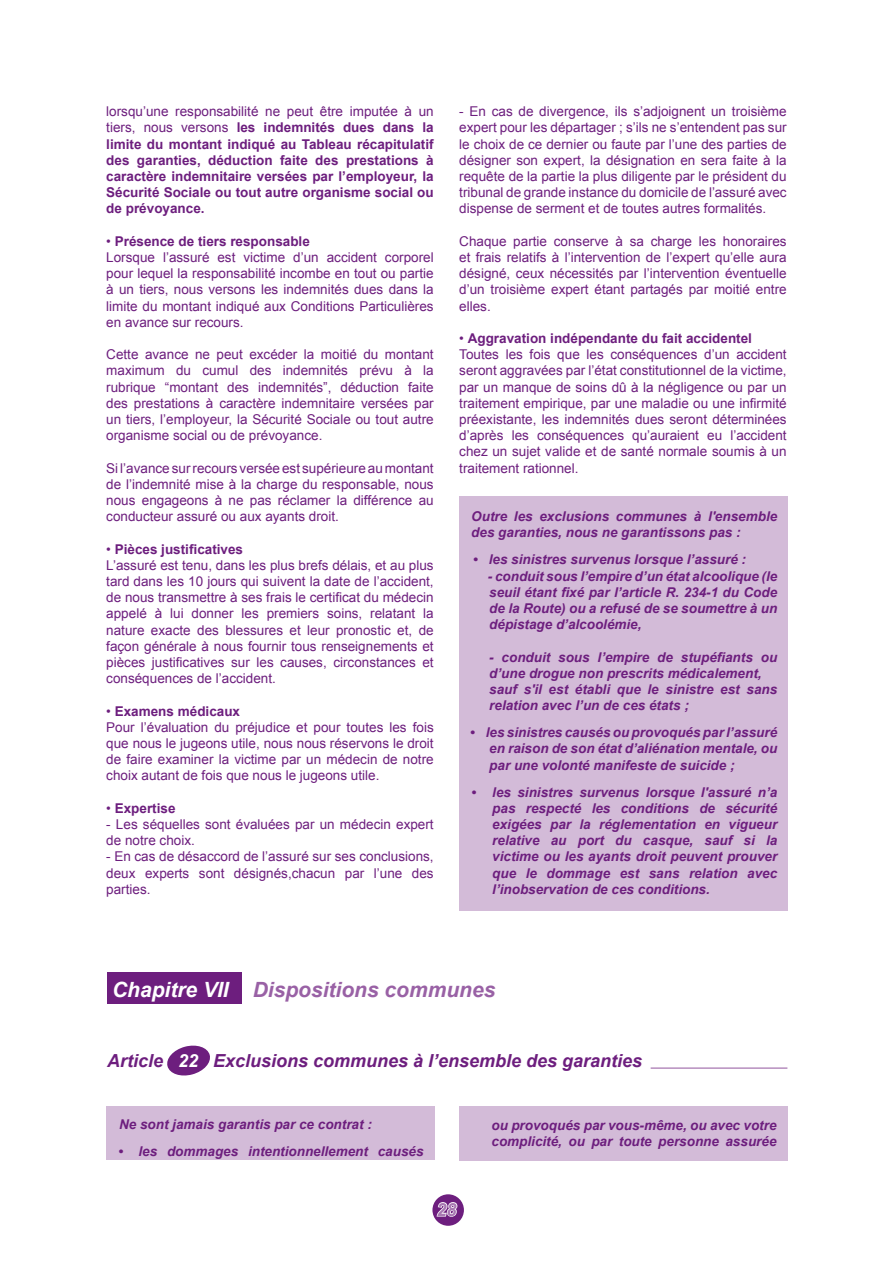
<style>
.page{position:relative;width:893px;height:1263px;background:#fff}
.page>*{position:absolute;margin:0;border:0;box-sizing:border-box;transform-origin:0 0}
.t1{font:italic 700 21px "Arial";color:#9961a5}
.t2{font:italic 700 18px "Arial";color:#6d1e7e}
.t3{font:italic 700 18px "Arial";color:#a97ab3}
.t4{font:13.5px/16.2px "Arial";color:#6d1e7e}
.t5{font:italic 700 13.5px/16.2px "Arial";color:#6d1e7e}
.t6{font:700 13.5px/16.2px "Arial";color:#6d1e7e;text-align:justify}
.s1{font-weight:400}
.s2{font-weight:700}
.s3{color:#fff}
</style>
<div class="page">
<div style="left:432px;top:1194px;width:32px;height:32px;background:#6d1e7e;border-radius:50%"></div>
<svg style="left:436px;top:1202px;width:22px;height:15px"></svg>
<div style="left:459px;top:496px;width:328px;height:415px;background:#d3bbd8"></div>
<div style="left:106px;top:1106px;width:328px;height:53px;background:#d3bbd8"></div>
<div style="left:459px;top:1106px;width:328px;height:55px;background:#d3bbd8"></div>
<div style="left:107px;top:972px;width:134px;height:32px;background:#6d1e7e"></div>
<svg style="left:167px;top:1045px;width:43px;height:31px"></svg>
<hr style="left:651px;top:1067px;width:136px;height:2px;background:#b68ebe">
<p class="t6" style="left:106px;top:104px;width:329px"><span class="s1">lorsqu’une responsabilité ne peut être imputée à un tiers, nous versons</span> les indemnités dues dans la limite du montant indiqué au Tableau récapitulatif des garanties, déduction faite des prestations à caractère indemnitaire versées par l’employeur, la Sécurité Sociale ou tout autre organisme social ou de prévoyance.</p>
<p class="t4" style="left:106px;top:233px;width:329px">• <span class="s2">Présence de tiers responsable<br></span>Lorsque l’assuré est victime d’un accident corporel pour lequel la responsabilité incombe en tout ou partie à un tiers, nous versons les indemnités dues dans la limite du montant indiqué aux Conditions Particulières en avance sur recours.</p>
<p class="t4" style="left:106px;top:346px;width:329px;text-align:justify">Cette avance ne peut excéder la moitié du montant maximum du cumul des indemnités prévu à la rubrique “montant des indemnités”, déduction faite des prestations à caractère indemnitaire versées par un tiers, l’employeur, la Sécurité Sociale ou tout autre organisme social ou de prévoyance.</p>
<p class="t4" style="left:106px;top:460px;width:329px;text-align:justify">Si l’avance sur recours versée est supérieure au montant de l’indemnité mise à la charge du responsable, nous nous engageons à ne pas réclamer la différence au conducteur assuré ou aux ayants droit.</p>
<p class="t4" style="left:106px;top:541px;width:329px">• <span class="s2">Pièces justificatives<br></span>L’assuré est tenu, dans les plus brefs délais, et au plus tard dans les 10 jours qui suivent la date de l’accident, de nous transmettre à ses frais le certificat du médecin appelé à lui donner les premiers soins, relatant la nature exacte des blessures et leur pronostic et, de façon générale à nous fournir tous renseignements et pièces justificatives sur les causes, circonstances et conséquences de l’accident.</p>
<p class="t4" style="left:106px;top:703px;width:329px">• <span class="s2">Examens médicaux<br></span>Pour l’évaluation du préjudice et pour toutes les fois que nous le jugeons utile, nous nous réservons le droit de faire examiner la victime par un médecin de notre choix autant de fois que nous le jugeons utile.</p>
<p class="t6" style="left:106px;top:800px;width:71px"><span class="s1">•</span> Expertise</p>
<p class="t4" style="left:106px;top:816px;width:329px">- Les séquelles sont évaluées par un médecin expert de notre choix.</p>
<p class="t4" style="left:106px;top:849px;width:329px;text-align:justify">- En cas de désaccord de l’assuré sur ses conclusions, deux experts sont désignés,chacun par l’une des parties.</p>
<p class="t4" style="left:459px;top:103px;width:329px;text-align:justify">- En cas de divergence, ils s’adjoignent un troisième expert pour les départager ; s’ils ne s’entendent pas sur le choix de ce dernier ou faute par l’une des parties de désigner son expert, la désignation en sera faite à la requête de la partie la plus diligente par le président du tribunal de grande instance du domicile de l’assuré avec dispense de serment et de toutes autres formalités.</p>
<p class="t4" style="left:459px;top:233px;width:329px;text-align:justify">Chaque partie conserve à sa charge les honoraires et frais relatifs à l’intervention de l’expert qu’elle aura désigné, ceux nécessités par l’intervention éventuelle d’un troisième expert étant partagés par moitié entre elles.</p>
<p class="t4" style="left:459px;top:330px;width:329px">• <span class="s2">Aggravation indépendante du fait accidentel </span>Toutes les fois que les conséquences d’un accident seront aggravées par l’état constitutionnel de la victime, par un manque de soins dû à la négligence ou par un traitement empirique, par une maladie ou une infirmité préexistante, les indemnités dues seront déterminées d’après les conséquences qu’auraient eu l’accident chez un sujet valide et de santé normale soumis à un traitement rationnel.</p>
<p class="t5" style="left:471px;top:509px;width:307px">Outre les exclusions communes à l'ensemble des garanties, nous ne garantissons pas :</p>
<p class="t5" style="left:473px;top:552px;width:275px">• les sinistres survenus lorsque l’assuré :</p>
<p class="t5" style="left:488px;top:568px;width:291px;text-align:justify">- conduit sous l’empire d’un état alcoolique (le seuil étant fixé par l’article R. 234-1 du Code de la Route) ou a refusé de se soumettre à un dépistage d’alcoolémie,</p>
<p class="t5" style="left:489px;top:649px;width:289px">- conduit sous l’empire de stupéfiants ou d’une drogue non prescrits médicalement, sauf s'il est établi que le sinistre est sans relation avec l’un de ces états ;</p>
<p class="t5" style="left:489px;top:725px;width:290px;text-align:justify;text-indent:-20px">• les sinistres causés ou provoqués par l’assuré en raison de son état d’aliénation mentale, ou par une volonté manifeste de suicide ;</p>
<p class="t5" style="left:492px;top:784px;width:287px;text-align:justify;text-indent:-21px">• les sinistres survenus lorsque l'assuré n’a pas respecté les conditions de sécurité exigées par la réglementation en vigueur relative au port du casque, sauf si la victime ou les ayants droit peuvent prouver que le dommage est sans relation avec l’inobservation de ces conditions.</p>
<p class="t1" style="left:112px;top:976px;width:385px"><span class="s3">Chapitre VII</span> Dispositions communes</p>
<p class="t2" style="left:107px;top:1049px;width:82px">Article <span class="s3">22</span></p>
<p class="t2" style="left:213px;top:1049px;width:431px">Exclusions communes à l’ensemble des garanties</p>
<p class="t5" style="left:119px;top:1116px;width:254px">Ne sont jamais garantis par ce contrat :</p>
<p class="t5" style="left:118px;top:1143px;width:307px">• les dommages intentionnellement causés</p>
<p class="t3" style="left:436px;top:1198px;width:11px">28</p>
<p class="t5" style="left:491px;top:1118px;width:286px">ou provoqués par vous-même, ou avec votre complicité, ou par toute personne assurée</p>
</div>
